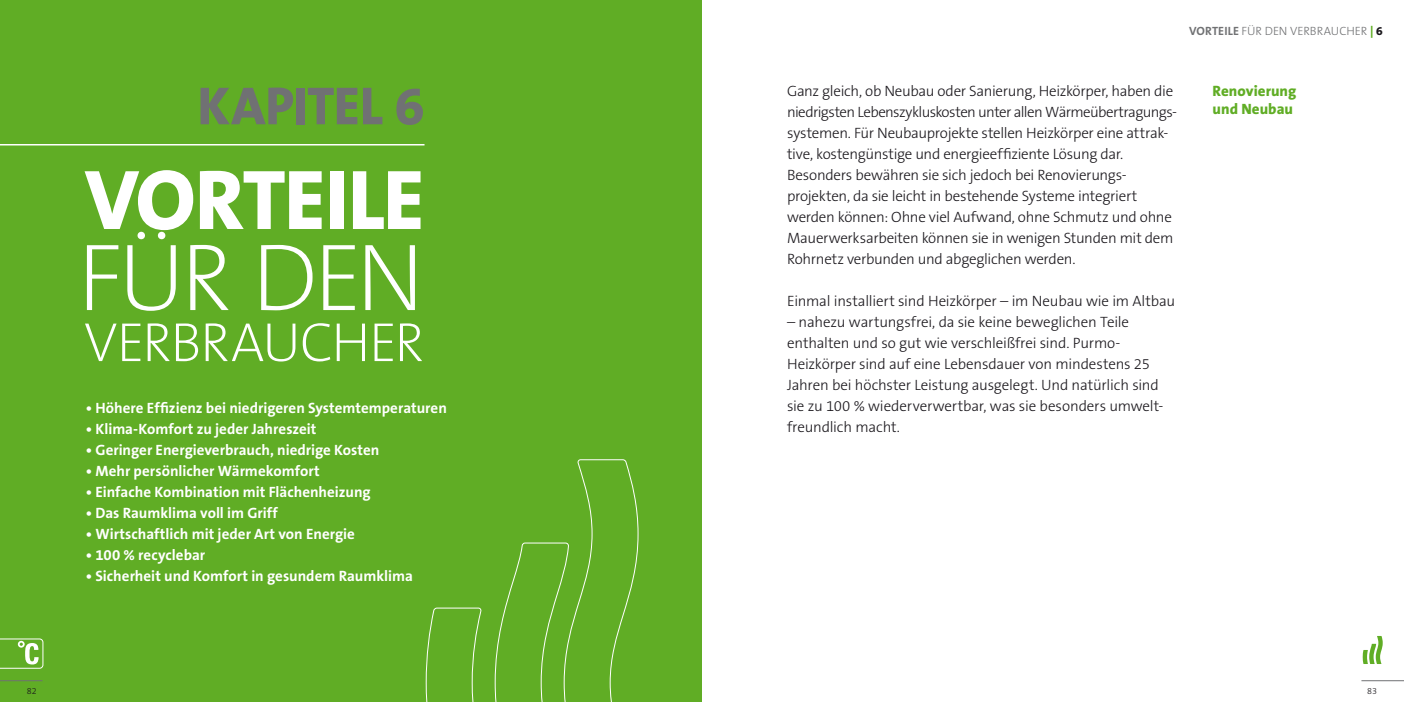
<style>
.page{position:relative;width:1404px;height:702px;background:#fff}
.page>*{position:absolute;margin:0;border:0;box-sizing:border-box;transform-origin:0 0}
.t1{font:200 96px "The Sans CE B2";letter-spacing:-.05em;color:#fff}
.t2{font:800 85.5px "The Sans B8";color:#fff}
.t3{font:200 55.5px "The Sans CE B2";letter-spacing:-.03em;color:#fff}
.t4{font:800 54px "The Sans B8";color:#707173}
.t5{font:300 15px/21px "The Sans B3";letter-spacing:-.02em;color:#1a171c}
.t6{font:700 15px "The Sans B7";color:#fff}
.t7{font:800 15px/18px "The Sans B8";letter-spacing:.005em;color:#60ad25}
.t8{font:300 12px "The Sans B3";color:#707173}
.t9{font:300 9px "The Sans CE B3";color:#1a171c}
.s1{font-family:"The Sans B7";font-weight:700}
.s2{font-family:"The Sans B8";font-weight:800;color:#60ad25}
.s3{font-family:"The Sans B8";font-weight:800;color:#1a171c}
</style>
<div class="page">
<div style="left:0;top:0;width:702px;height:702px;background:#60ad25"></div>
<hr style="left:0;top:144px;width:424px;height:1px;background:#fff">
<svg style="left:426px;top:459px;width:212px;height:243px"></svg>
<svg style="left:1362px;top:636px;width:20px;height:28px"></svg>
<hr style="left:1361px;top:680px;width:42px;height:1px;background:#707173">
<hr style="left:0;top:680px;width:43px;height:1px;background:#707173">
<svg style="left:0;top:638px;width:44px;height:31px"></svg>
<h3 class="t4" style="left:197px;top:77px;width:229px">Kapitel 6</h3>
<h2 class="t2" style="left:85px;top:155px;width:332px">Vorteile</h2>
<h1 class="t1" style="left:77px;top:227px;width:349px">FÜR DEN</h1>
<h3 class="t3" style="left:84px;top:313px;width:342px">VERBRAUCHER</h3>
<p class="t6" style="left:86px;top:400px;width:362px">• Höhere Effizienz bei niedrigeren Systemtemperaturen</p>
<p class="t6" style="left:86px;top:421px;width:232px">• Klima-Komfort zu jeder Jahreszeit</p>
<p class="t6" style="left:86px;top:442px;width:295px">• Geringer Energieverbrauch, niedrige Kosten</p>
<p class="t6" style="left:86px;top:463px;width:235px">• Mehr persönlicher Wärmekomfort</p>
<p class="t6" style="left:86px;top:484px;width:286px">• Einfache Kombination mit Flächenheizung</p>
<p class="t6" style="left:86px;top:505px;width:194px">• Das Raumklima voll im Griff</p>
<p class="t6" style="left:86px;top:526px;width:270px">• Wirtschaftlich mit jeder Art von Energie</p>
<p class="t6" style="left:86px;top:547px;width:121px">• 100 % recyclebar</p>
<p class="t6" style="left:86px;top:568px;width:328px">• Sicherheit und Komfort in gesundem Raumklima</p>
<p class="t8" style="left:1188px;top:25px;width:195px"><span class="s1">Vorteile</span> fü r den Verbrauch er <span class="s2">|</span> <span class="s3">6</span></p>
<p class="t5" style="left:787px;top:81px;width:390px">Ganz gleich, ob Neubau oder Sanierung, Heizkörper, haben die niedrigsten Lebenszykluskosten unter allen Wärmeübertragungs&shy;systemen. Für Neubauprojekte stellen Heizkörper eine attrak&shy;tive, kostengünstige und energieeffiziente Lösung dar.<br>Besonders bewähren sie sich jedoch bei Renovierungs&shy;projekten, da sie leicht in bestehende Systeme integriert werden können: Ohne viel Aufwand, ohne Schmutz und ohne Mauerwerksarbeiten können sie in wenigen Stunden mit dem Rohrnetz verbunden und abgeglichen werden.</p>
<p class="t5" style="left:787px;top:291px;width:390px">Einmal installiert sind Heizkörper – im Neubau wie im Altbau</p>
<p class="t5" style="left:787px;top:312px;width:378px">– nahezu wartungsfrei, da sie keine beweglichen Teile enthalten und so gut wie verschleißfrei sind. Purmo-Heizkörper sind auf eine Lebensdauer von mindestens 25<br>Jahren bei höchster Leistung ausgelegt. U nd natürlich sind sie zu 100 % wiederverwertbar, was sie besonders umwelt&shy;freundlich macht.</p>
<p class="t7" style="left:1212px;top:83px;width:85px">Renovierung und Neubau</p>
<p class="t9" style="left:27px;top:686px;width:11px">82</p>
<p class="t9" style="left:1366px;top:686px;width:11px">83</p>
</div>
